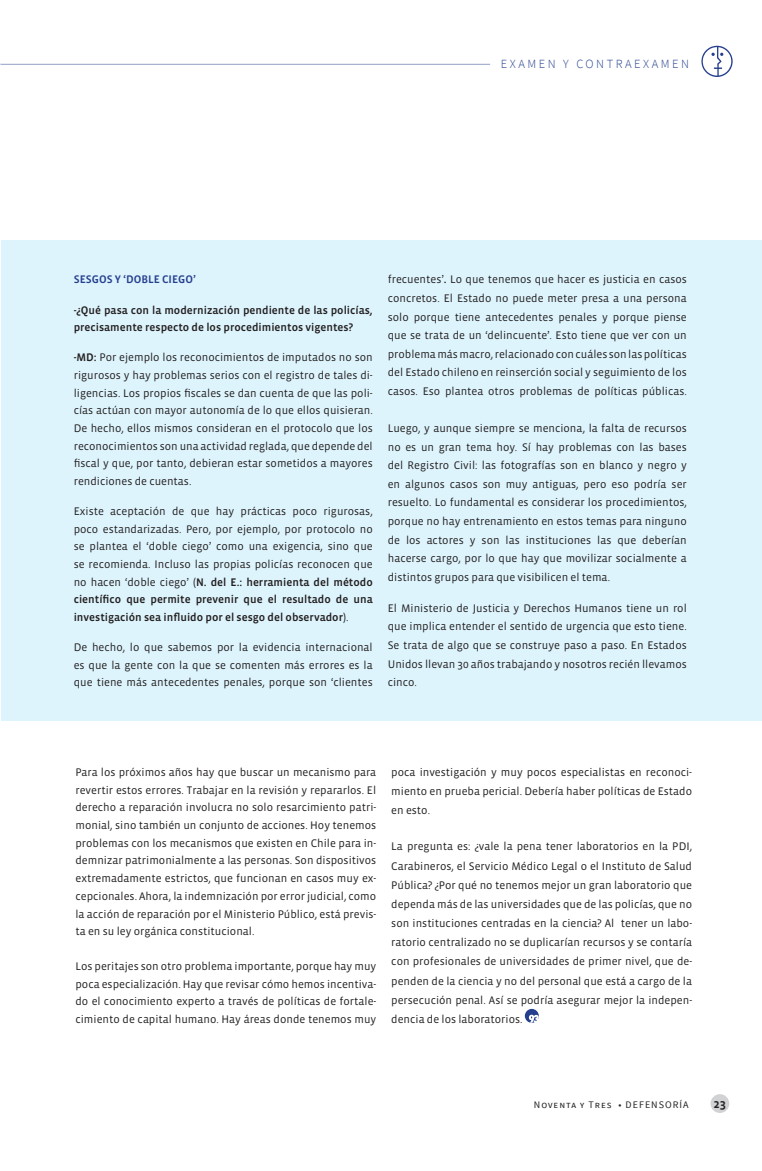
<style>
.page{position:relative;width:762px;height:1171px;background:#fff}
.page>*{position:absolute;margin:0;border:0;box-sizing:border-box;transform-origin:0 0}
.t1{font:300 12.5px "Source Sans Pro";letter-spacing:.2em;color:#253f8e}
.t2{font:12.5px "Vista Sans Med";color:#231f20}
.t3{font:11.25px/17.6px "Vista Sans";color:#231f20;text-align:justify}
.t4{font:11.25px/17.6px "Vista Sans Med";color:#231f20}
.t5{font:11.25px "Vista Sans Med";color:#253f8e}
.t6{font:10px "Source Sans Pro";letter-spacing:.1em;color:#231f20}
.s1{font-family:"Vista Sans Med"}
.s2{font-family:"Vista Sans"}
</style>
<div class="page">
<div style="left:710px;top:1093px;width:19px;height:19px;background:#d1d2d4;border-radius:50%"></div>
<hr style="left:0;top:64px;width:490px;height:1px;background:#253f8e">
<svg style="left:701px;top:45px;width:32px;height:32px"></svg>
<svg style="left:525px;top:1008px;width:14px;height:14px"></svg>
<svg style="left:529px;top:1014px;width:10px;height:8px"></svg>
<div style="left:1px;top:240px;width:761px;height:480px;background:#ddf4fc"></div>
<p class="t1" style="left:501px;top:56px;width:190px">EXAMEN Y CONTRAEXAMEN</p>
<p class="t5" style="left:74px;top:274px;width:124px">SESGOS Y ‘DOBLE CIEGO’</p>
<p class="t4" style="left:74px;top:301px;width:300px">-¿Qué pasa con la modernización pendiente de las policías, precisamente respecto de los procedimientos vigentes?</p>
<p class="t3" style="left:74px;top:349px;width:301px"><span class="s1">-MD:</span> Por ejemplo los reconocimientos de imputados no son rigurosos y hay problemas serios con el registro de tales di&shy;ligencias. Los propios fiscales se dan cuenta de que las poli&shy;cías actúan con mayor autonomía de lo que ellos quisieran.<br>De hecho, ellos mismos consideran en el protocolo que los reconocimientos son una actividad reglada, que depende del fiscal y que, por tanto, debieran estar sometidos a mayores rendiciones de cuentas.</p>
<p class="t3" style="left:74px;top:502px;width:301px">Existe aceptación de que hay prácticas poco rigurosas, poco estandarizadas. Pero, por ejemplo, por protocolo no se plantea el ‘doble ciego’ como una exigencia, sino que se recomienda. Incluso las propias policías reconocen que</p>
<p class="t4" style="left:74px;top:573px;width:301px;text-align:justify"><span class="s2">no hacen ‘doble ciego’ (</span>N. del E.: herramienta del método científico que permite prevenir que el resultado de una investigación sea influido por el sesgo del observador<span class="s2">).</span></p>
<p class="t3" style="left:74px;top:638px;width:300px">De hecho, lo que sabemos por la evidencia internacional es que la gente con la que se comenten más errores es la que tiene más antecedentes penales, porque son ‘clientes</p>
<p class="t3" style="left:388px;top:270px;width:301px;line-height:18.6px">frecuentes’<span class="s1">.</span> Lo que tenemos que hacer es justicia en casos concretos. El Estado no puede meter presa a una persona solo porque tiene antecedentes penales y porque piense que se trata de un ‘delincuente’. Esto tiene que ver con un problema más macro, relacionado con cuáles son las políticas del Estado chileno en reinserción social y seguimiento de los casos. Eso plantea otros problemas de políticas públicas.</p>
<p class="t3" style="left:388px;top:419px;width:301px;line-height:18.6px">Luego, y aunque siempre se menciona, la falta de recursos no es un gran tema hoy. Sí hay problemas con las bases del Registro Civil: las fotografías son en blanco y negro y en algunos casos son muy antiguas, pero eso podría ser resuelto. Lo fundamental es considerar los procedimientos, porque no hay entrenamiento en estos temas para ninguno de los actores y son las instituciones las que deberían hacerse cargo, por lo que hay que movilizar socialmente a distintos grupos para que visibilicen el tema.</p>
<p class="t3" style="left:388px;top:599px;width:301px;line-height:18.6px">El Ministerio de Justicia y Derechos Humanos tiene un rol que implica entender el sentido de urgencia que esto tiene.<br>Se trata de algo que se construye paso a paso. En Estados Unidos llevan 30 años trabajando y nosotros recién llevamos cinco.</p>
<p class="t3" style="left:75px;top:763px;width:302px">Para los próximos años hay que buscar un mecanismo para revertir estos errores. Trabajar en la revisión y repararlos. El derecho a reparación involucra no solo resarcimiento patri&shy;monial, sino también un conjunto de acciones. Hoy tenemos problemas con los mecanismos que existen en Chile para in&shy;demnizar patrimonialmente a las personas. Son dispositivos extremadamente estrictos, que funcionan en casos muy ex&shy;cepcionales. Ahora, la indemnización por error judicial, como la acción de reparación por el Ministerio Público, está previs&shy;ta en su ley orgánica constitucional.</p>
<p class="t3" style="left:75px;top:957px;width:302px">Los peritajes son otro problema importante, porque hay muy poca especialización. Hay que revisar cómo hemos incentiva&shy;do el conocimiento experto a través de políticas de fortale&shy;cimiento de capital humano. Hay áreas donde tenemos muy</p>
<p class="t3" style="left:391px;top:762px;width:302px;line-height:19.1px">poca investigación y muy pocos especialistas en reconoci&shy;miento en prueba pericial. Debería haber políticas de Estado en esto.</p>
<p class="t3" style="left:391px;top:837px;width:302px;line-height:19.1px">La pregunta es: ¿vale la pena tener laboratorios en la PDI, Carabineros, el Servicio Médico Legal o el Instituto de Salud Pública? ¿Por qué no tenemos mejor un gran laboratorio que dependa más de las universidades que de las policías, que no son instituciones centradas en la ciencia? Al tener un labo&shy;ratorio centralizado no se duplicarían recursos y se contaría con profesionales de universidades de primer nivel, que de&shy;penden de la ciencia y no del personal que está a cargo de la persecución penal. Así se podría asegurar mejor la indepen&shy;dencia de los laboratorios.</p>
<p class="t6" style="left:534px;top:1097px;width:156px">Noventa y Tres • DEFENSORÍA</p>
<p class="t2" style="left:713px;top:1096px;width:14px">23</p>
</div>
